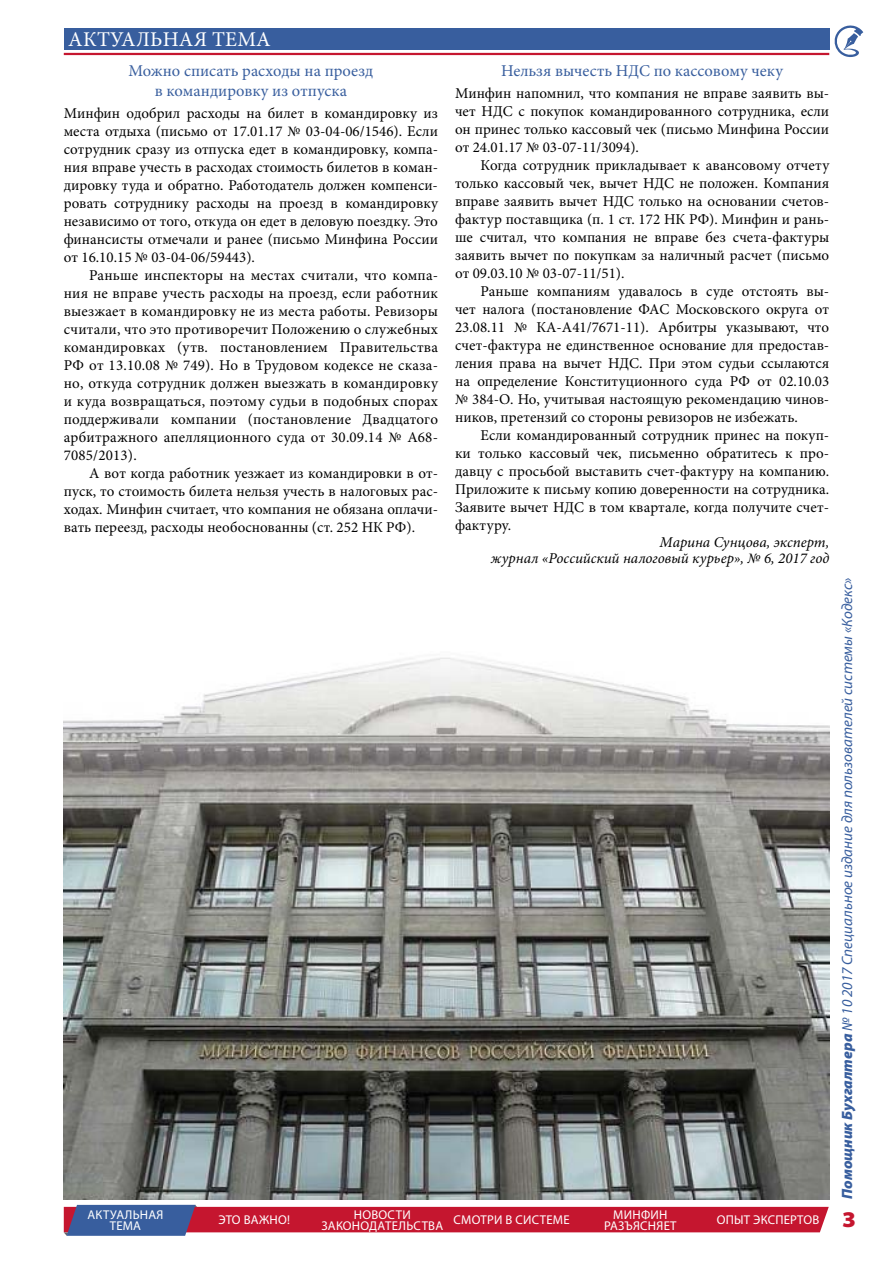
<style>
.page{position:relative;width:893px;height:1263px;background:#fff}
.page>*{position:absolute;margin:0;border:0;box-sizing:border-box;transform-origin:0 0}
.t1{font:900 semi-expanded 22.5px "Myriad Pro";color:#c5162f}
.t2{font:21px "Minion Pro";letter-spacing:.01em;color:#fff}
.t3{font:16.5px/19.8px "Minion Pro";color:#385e9e;text-align:center}
.t4{font:15px/18px "Minion Pro";color:#000;text-align:justify}
.t5{font:italic 15px "Myriad Pro";color:#385e9e}
.t6{font:italic 15px/16.5px "Minion Pro";color:#000;text-align:right}
.t7{font:12.75px/10.5px "Myriad Pro";letter-spacing:.02em;color:#fff;text-align:center}
.s1{font-weight:900}
</style>
<div class="page">
<svg style="left:834px;top:25px;width:29px;height:32px"></svg>
<div style="left:64px;top:29px;width:765px;height:21px;background:#385e9e"></div>
<hr style="left:64px;top:53px;width:765px;height:2px;background:#c5162f">
<svg style="left:64px;top:1205px;width:765px;height:31px;background:#b8445f"></svg>
<img style="left:64px;top:657px;width:765px;height:542px">
<h2 class="t2" style="left:68px;top:27px;width:204px">АКТУАЛЬНАЯ ТЕМА</h2>
<p class="t3" style="left:129px;top:60px;width:246px">Можно списать расходы на проезд в командировку из отпуска</p>
<p class="t4" style="left:64px;top:104px;width:376px">Минфин одобрил расходы на билет в командировку из места отдыха (письмо от 17.01.17 № 03-04-06/1546). Если сотрудник сразу из отпуска едет в командировку, компа&shy;ния вправе учесть в расходах стоимость билетов в коман&shy;дировку туда и обратно. Работодатель должен компенси&shy;ровать сотруднику расходы на проезд в командировку независимо от того, откуда он едет в деловую поездку. Это финансисты отмечали и ранее (письмо Минфина России от 16.10.15 № 03-04-06/59443).</p>
<p class="t4" style="left:64px;top:266px;width:376px;text-indent:26px">Раньше инспекторы на местах считали, что компа&shy;ния не вправе учесть расходы на проезд, если работник выезжает в командировку не из места работы. Ревизоры считали, что это противоречит Положению о служебных командировках (утв. постановлением Правительства РФ от 13.10.08 № 749). Но в Трудовом кодексе не сказа&shy;но, откуда сотрудник должен выезжать в командировку и куда возвращаться, поэтому судьи в подобных спорах поддерживали компании (постановление Двадцатого арбитражного апелляционного суда от 30.09.14 № А68- 7085/2013).</p>
<p class="t4" style="left:64px;top:464px;width:376px;text-indent:26px">А вот когда работник уезжает из командировки в от&shy;пуск, то стоимость билета нельзя учесть в налоговых рас&shy;ходах. Минфин считает, что компания не обязана оплачи&shy;вать переезд, расходы необоснованны (ст. 252 НК РФ).</p>
<p class="t3" style="left:501px;top:60px;width:283px">Нельзя вычесть НДС по кассовому чеку</p>
<p class="t4" style="left:455px;top:84px;width:376px">Минфин напомнил, что компания не вправе заявить вы&shy;чет НДС с покупок командированного сотрудника, если он принес только кассовый чек (письмо Минфина России от 24.01.17 № 03-07-11/3094).</p>
<p class="t4" style="left:455px;top:156px;width:376px;text-indent:26px">Когда сотрудник прикладывает к авансовому отчету только кассовый чек, вычет НДС не положен. Компания вправе заявить вычет НДС только на основании счетов&shy;фактур поставщика (п. 1 ст. 172 НК РФ). Минфин и рань&shy;ше считал, что компания не вправе без счета-фактуры заявить вычет по покупкам за наличный расчет (письмо от 09.03.10 № 03-07-11/51).</p>
<p class="t4" style="left:455px;top:282px;width:376px;text-indent:26px">Раньше компаниям удавалось в суде отстоять вы&shy;чет налога (постановление ФАС Московского округа от 23.08.11 № КА-А41/7671-11). Арбитры указывают, что счет-фактура не единственное основание для предостав&shy;ления права на вычет НДС. При этом судьи ссылаются на определение Конституционного суда РФ от 02.10.03 № 384-О. Но, учитывая настоящую рекомендацию чинов&shy;ников, претензий со стороны ревизоров не избежать.</p>
<p class="t4" style="left:455px;top:426px;width:376px;text-indent:26px">Если командированный сотрудник принес на покуп&shy;ки только кассовый чек, письменно обратитесь к про&shy;давцу с просьбой выставить счет-фактуру на компанию.<br>Приложите к письму копию доверенности на сотрудника.<br>Заявите вычет НДС в том квартале, когда получите счет&shy;фактуру.</p>
<p class="t6" style="left:491px;top:533px;width:340px">Марина Сунцова, эксперт,<br>журнал «Российский налоговый курьер», № 6, 2017 год</p>
<p class="t7" style="left:87px;top:1210px;width:77px">АКТУАЛЬНАЯ<br>ТЕМА</p>
<p class="t7" style="left:218px;top:1215px;width:73px">ЭТО ВАЖНО!</p>
<p class="t7" style="left:321px;top:1210px;width:250px;text-align:left;text-indent:33px">НОВОСТИ<br>ЗАКОНОДАТЕЛЬСТВА СМОТРИ В СИСТЕМЕ</p>
<p class="t7" style="left:604px;top:1210px;width:74px">МИНФИН<br>РАЗЪЯСНЯЕТ</p>
<p class="t7" style="left:717px;top:1215px;width:104px">ОПЫТ ЭКСПЕРТОВ</p>
<p class="t5" style="left:838px;top:1199px;width:623px;rotate:-90deg"><span class="s1">Помощник Бухгалтера</span> № 10 2017 Специальное издание для пользователей системы «Кодекс»</p>
<h1 class="t1" style="left:842px;top:1206px;width:15px">3</h1>
</div>
